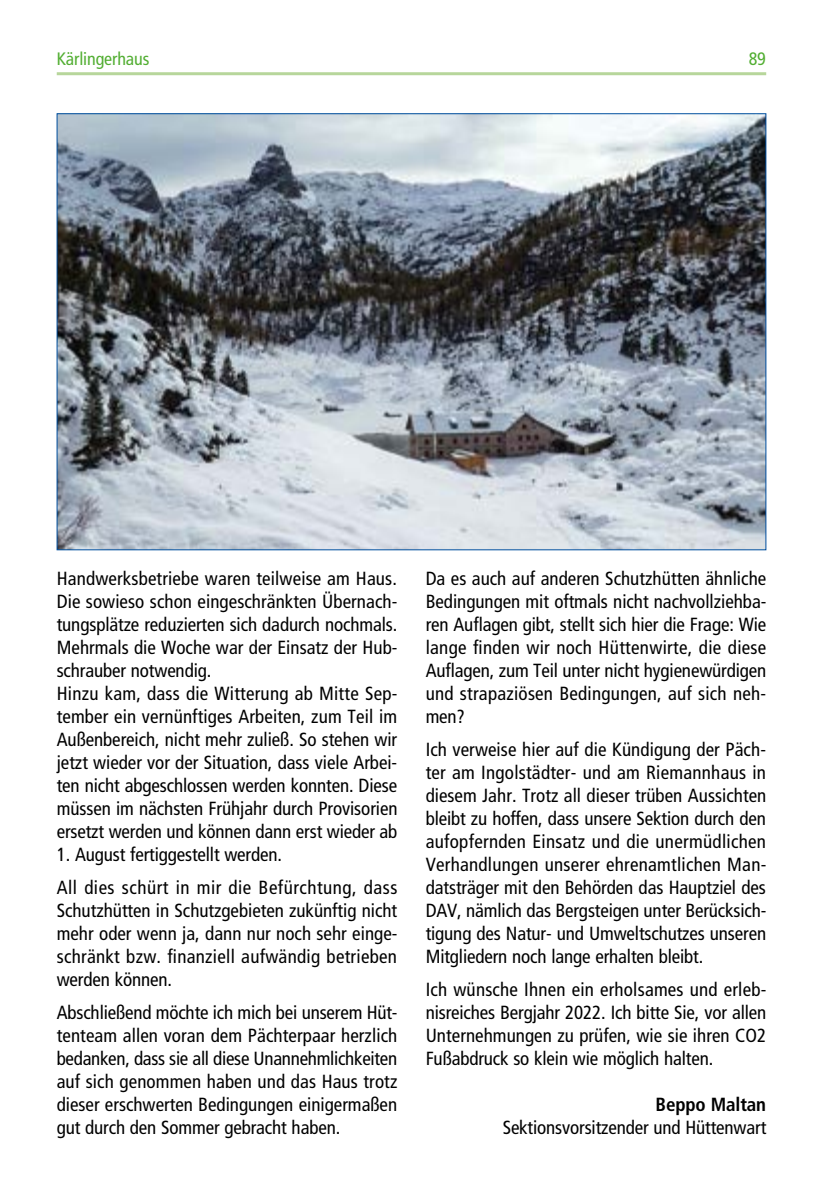
<style>
.page{position:relative;width:840px;height:1191px;background:#fff}
.page>*{position:absolute;margin:0;border:0;box-sizing:border-box;transform-origin:0 0}
.t1{font:condensed 19px/23px "Frutiger";letter-spacing:-.005em;color:#000;text-align:justify}
.t2{font:condensed 19px/33px "Frutiger";letter-spacing:.025em;color:#000}
.t3{font:700 condensed 19px "Frutiger";letter-spacing:-.01em;color:#000}
.t4{font:condensed 18px "Frutiger";letter-spacing:-.005em;color:#52ae32}
</style>
<div class="page">
<hr style="left:57px;top:72px;width:708px;height:3px;background:#b7d69b">
<img style="left:59px;top:115px;width:704px;height:433px">
<p class="t4" style="left:57px;top:48px;width:94px">Kärlingerhaus</p>
<p class="t4" style="left:748px;top:48px;width:19px">89</p>
<p class="t1" style="left:57px;top:566px;width:342px;text-align:left">Handwerksbetriebe waren teilweise am Haus.<br>Die sowieso schon eingeschränkten Übernach&shy;tungsplätze reduzierten sich dadurch nochmals.<br>Mehrmals die Woche war der Einsatz der Hub&shy;schrauber notwendig.<br>Hinzu kam, dass die Witterung ab Mitte Sep&shy;tember ein vernünftiges Arbeiten, zum Teil im Außenbereich, nicht mehr zuließ. So stehen wir jetzt wieder vor der Situation, dass viele Arbei&shy;ten nicht abgeschlossen werden konnten. Diese müssen im nächsten Frühjahr durch Provisorien ersetzt werden und können dann erst wieder ab</p>
<p class="t2" style="left:57px;top:837px;width:342px">1. August fertiggestellt werden.<br>All dies schürt in mir die Befürchtung, dass</p>
<p class="t1" style="left:57px;top:898px;width:342px">Schutzhütten in Schutzgebieten zukünftig nicht mehr oder wenn ja, dann nur noch sehr einge&shy;schränkt bzw. finanziell aufwändig betrieben werden können.</p>
<p class="t1" style="left:57px;top:1000px;width:342px">Abschließend möchte ich mich bei unserem Hüt&shy;tenteam allen voran dem Pächterpaar herzlich bedanken, dass sie all diese Unannehmlichkeiten auf sich genommen haben und das Haus trotz dieser erschwerten Bedingungen einigermaßen gut durch den Sommer gebracht haben.</p>
<p class="t1" style="left:425px;top:567px;width:342px">Da es auch auf anderen Schutzhütten ähnliche Bedingungen mit oftmals nicht nachvollziehba&shy;ren Auflagen gibt, stellt sich hier die Frage: Wie lange finden wir noch Hüttenwirte, die diese Auflagen, zum Teil unter nicht hygienewürdigen und strapaziösen Bedingungen, auf sich neh&shy;men?</p>
<p class="t1" style="left:425px;top:738px;width:342px">Ich verweise hier auf die Kündigung der Päch&shy;ter am Ingolstädter- und am Riemannhaus in diesem Jahr. Trotz all dieser trüben Aussichten bleibt zu hoffen, dass unsere Sektion durch den aufopfernden Einsatz und die unermüdlichen Verhandlungen unserer ehrenamtlichen Man&shy;datsträger mit den Behörden das Hauptziel des DAV, nämlich das Bergsteigen unter Berücksich&shy;tigung des Natur- und Umweltschutzes unseren Mitgliedern noch lange erhalten bleibt.</p>
<p class="t1" style="left:425px;top:978px;width:342px">Ich wünsche Ihnen ein erholsames und erleb&shy;nisreiches Bergjahr 2022. Ich bitte Sie, vor allen Unternehmungen zu prüfen, wie sie ihren CO2<br>Fußabdruck so klein wie möglich halten.</p>
<p class="t3" style="left:655px;top:1093px;width:112px">Beppo Maltan</p>
<p class="t1" style="left:502px;top:1116px;width:265px">Sektionsvorsitzender und Hüttenwart</p>
</div>
